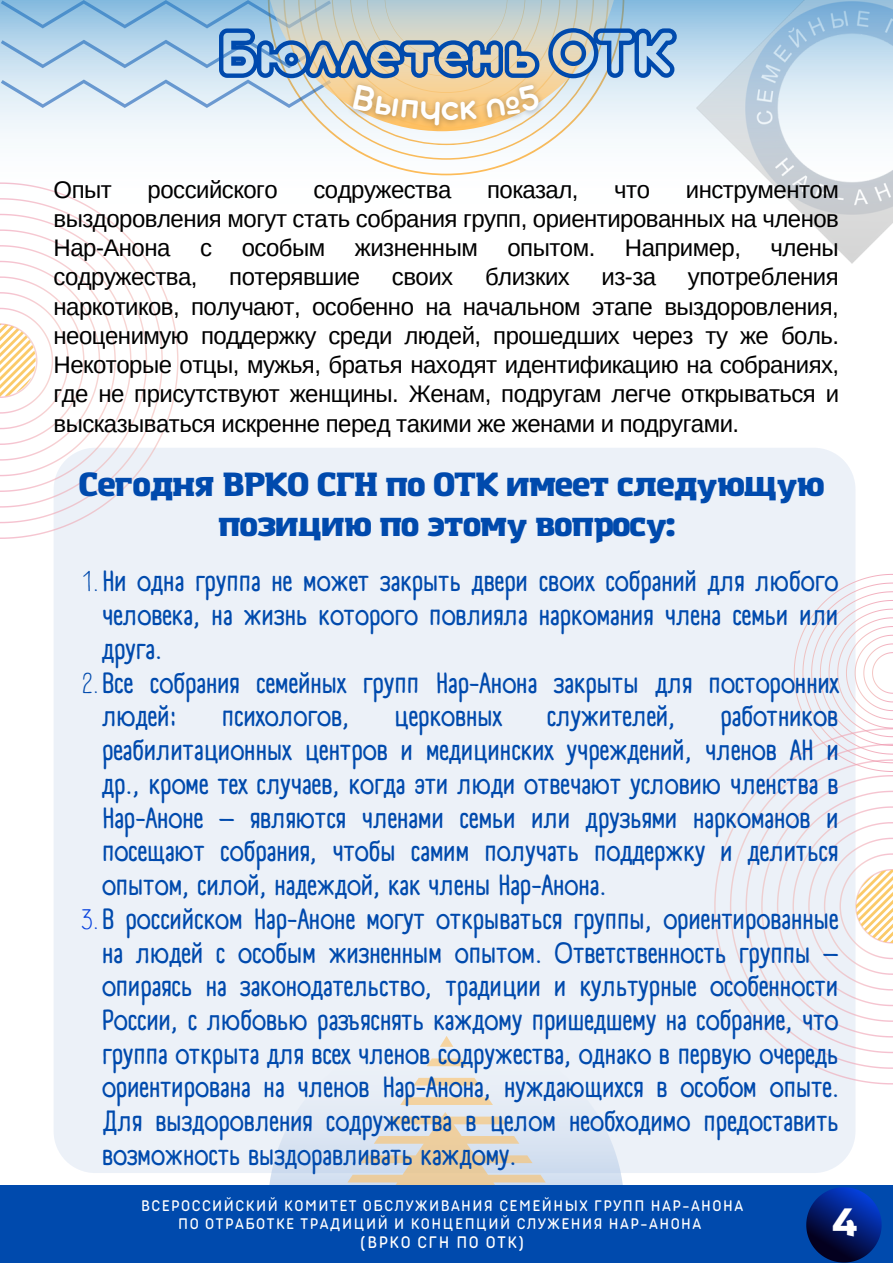
<style>
.page{position:relative;width:893px;height:1264px;background:#fff}
.page>*{position:absolute;margin:0;border:0;box-sizing:border-box;transform-origin:0 0}
.t1{font:900 37.5px "Amazing Grotesk";color:#fff}
.t2{font:900 33px/40.5px "Amazing Grotesk";letter-spacing:-.035em;color:#004aad;text-align:center}
.t3{font:700 28.5px "A Day Without Sun Text";letter-spacing:-.015em;color:#004aad}
.t4{font:24px/29.2px "Arimo";letter-spacing:-.02em;color:#000;text-align:justify}
.t5{font:18.3px "Aristotelica Pro Cnd Txt";letter-spacing:.09em;color:#fff}
.t6{font:16.8px/18px "Aristotelica Pro Cnd Txt";letter-spacing:.09em;color:#fff;text-align:center}
.s1{font-weight:400}
.s2{font-weight:400;color:#0440de}
</style>
<div class="page">
<div style="left:54px;top:448px;width:801px;height:725px;background:#ecf1f8"></div>
<svg style="left:268px;top:1030px;width:356px;height:155px;background:#e6ecf5"></svg>
<svg style="left:334px;top:1111px;width:225px;height:74px;background:#e0dacf"></svg>
<svg style="left:413px;top:1077px;width:66px;height:8px"></svg>
<svg style="left:426px;top:1058px;width:40px;height:8px"></svg>
<svg style="left:400px;top:1097px;width:93px;height:7px"></svg>
<svg style="left:440px;top:1035px;width:13px;height:11px"></svg>
<div style="left:0;top:1185px;width:892px;height:77px;background:#004aad"></div>
<svg style="left:0;top:204px;width:178px;height:335px"></svg>
<img style="left:0;top:0;width:696px;height:204px">
<img style="left:696px;top:0;width:196px;height:263px">
<svg style="left:806px;top:1187px;width:75px;height:75px"></svg>
<svg style="left:714px;top:728px;width:178px;height:356px;background:#edf0f6"></svg>
<svg style="left:0;top:213px;width:148px;height:295px"></svg>
<svg style="left:744px;top:574px;width:148px;height:479px"></svg>
<svg style="left:1px;top:0;width:679px;height:145px"></svg>
<p class="t4" style="left:54px;top:175px;width:60px">Опыт</p>
<p class="t4" style="left:148px;top:175px;width:132px">российского</p>
<p class="t4" style="left:313px;top:175px;width:139px">содружества</p>
<p class="t4" style="left:487px;top:175px;width:93px">показал,</p>
<p class="t4" style="left:614px;top:175px;width:37px">что</p>
<p class="t4" style="left:54px;top:175px;width:786px;text-indent:632px">инструментом выздоровления могут стать собрания групп, ориентированных на членов Нар-Анона с особым жизненным опытом. Например, члены содружества,</p>
<p class="t4" style="left:54px;top:262px;width:787px;text-indent:634px">употребления наркотиков, получают, особенно на начальном этапе выздоровления, неоценимую поддержку среди людей, прошедших через ту же боль.<br>Некоторые отцы, мужья, братья находят идентификацию на собраниях, где не присутствуют женщины. Женам, подругам легче открываться и высказываться искренне перед такими же женами и подругами.</p>
<p class="t2" style="left:78px;top:466px;width:748px">Сегодня ВРКО СГН по ОТК имеет следующую позицию по этому вопросу:</p>
<p class="t4" style="left:229px;top:262px;width:132px">потерявшие</p>
<p class="t4" style="left:392px;top:262px;width:63px">своих</p>
<p class="t4" style="left:485px;top:262px;width:86px">близких</p>
<p class="t4" style="left:601px;top:262px;width:56px">из-за</p>
<p class="t3" style="left:82px;top:564px;width:758px"><span class="s1">1.</span>Ни одна группа не может закрыть двери своих собраний для любого</p>
<p class="t3" style="left:102px;top:598px;width:738px">человека, на жизнь которого повлияла наркомания члена семьи или</p>
<p class="t3" style="left:102px;top:631px;width:62px">друга.</p>
<p class="t3" style="left:82px;top:665px;width:759px"><span class="s1">2.</span>Все собрания семейных групп Нар-Анона закрыты для посторонних</p>
<p class="t3" style="left:102px;top:699px;width:77px">людей:</p>
<p class="t3" style="left:222px;top:699px;width:130px">психологов,</p>
<p class="t3" style="left:394px;top:699px;width:110px">церковных</p>
<p class="t3" style="left:546px;top:699px;width:131px">служителей,</p>
<p class="t3" style="left:720px;top:699px;width:120px">работников</p>
<p class="t3" style="left:102px;top:733px;width:738px">реабилитационных центров и медицинских учреждений, членов АН и</p>
<p class="t3" style="left:102px;top:766px;width:738px">др., кроме тех случаев, когда эти люди отвечают условию членства в</p>
<p class="t3" style="left:102px;top:800px;width:738px">Нар-Аноне – являются членами семьи или друзьями наркоманов и</p>
<p class="t3" style="left:102px;top:834px;width:738px">посещают собрания, чтобы самим получать поддержку и делиться</p>
<p class="t3" style="left:102px;top:867px;width:506px">опытом, силой, надеждой, как члены Нар-Анона.</p>
<p class="t3" style="left:80px;top:901px;width:760px"><span class="s2">3.</span>В российском Нар-Аноне могут открываться группы, ориентированные</p>
<p class="t3" style="left:102px;top:935px;width:738px">на людей с особым жизненным опытом. Ответственность группы –</p>
<p class="t3" style="left:102px;top:969px;width:738px">опираясь на законодательство, традиции и культурные особенности</p>
<p class="t3" style="left:102px;top:1002px;width:738px">России, с любовью разъяснять каждому пришедшему на собрание, что</p>
<p class="t3" style="left:102px;top:1036px;width:738px">группа открыта для всех членов содружества, однако в первую очередь</p>
<p class="t3" style="left:102px;top:1070px;width:739px">ориентирована на членов Нар-Анона, нуждающихся в особом опыте.</p>
<p class="t3" style="left:102px;top:1103px;width:738px">Для выздоровления содружества в целом необходимо предоставить</p>
<p class="t3" style="left:102px;top:1137px;width:416px">возможность выздоравливать каждому.</p>
<p class="t6" style="left:141px;top:1197px;width:603px">ВСЕРОССИЙСКИЙ КОМИТЕТ ОБСЛУЖИВАНИЯ СЕМЕЙНЫХ ГРУПП НАР-АНОНА<br>ПО ОТРАБОТКЕ ТРАДИЦИЙ И КОНЦЕПЦИЙ СЛУЖЕНИЯ НАР-АНОНА</p>
<p class="t5" style="left:360px;top:1236px;width:165px">(ВРКО СГН ПО ОТК)</p>
<h1 class="t1" style="left:830px;top:1205px;width:28px">4</h1>
</div>
